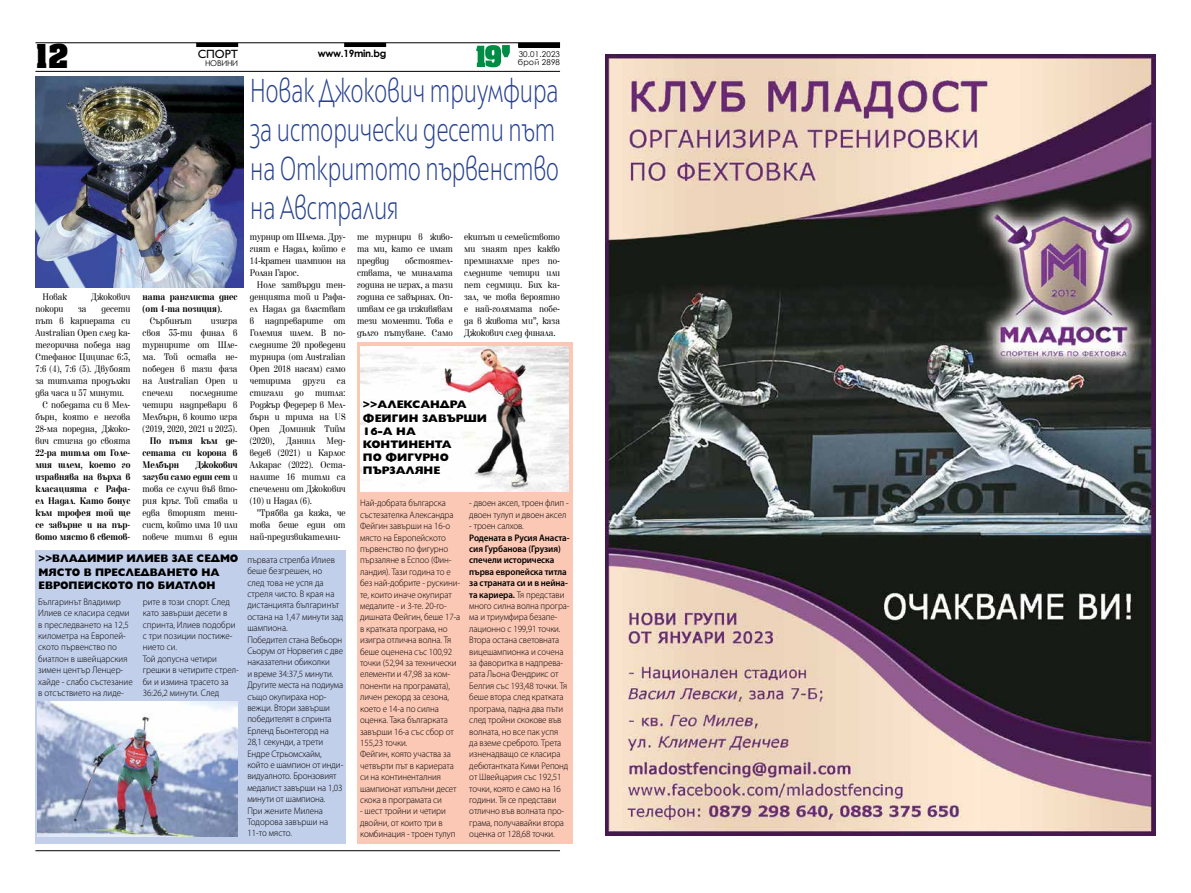
<style>
.page{position:relative;width:1191px;height:893px;background:#fff}
.page>*{position:absolute;margin:0;border:0;box-sizing:border-box;transform-origin:0 0}
.t1{font:300 33px/39px "Squad";letter-spacing:-.025em;color:#25408f;text-align:justify;scale:.75 1}
.t2{font:700 28px "Achen Cyr";color:#000}
.t3{font:12px "Gilt";color:#000}
.t4{font:800 11px/13.2px "Gilt";color:#000;scale:.93 1}
.t5{font:800 11px/13.2px "Gilt";color:#000}
.t6{font:10px/12px "Elfin CYR";color:#000;text-align:justify;scale:.85 1}
.t7{font:700 10px/12px "Elfin CYR";color:#000;text-align:justify;scale:.85 1}
.t8{font:700 10px "Century Gothic";letter-spacing:-.03em;color:#000}
.t9{font:300 9.5px/11.4px "Myriad Pro";letter-spacing:-.01em;color:#000;scale:.95 1}
.t10{font:8px "Century Gothic";letter-spacing:.02em;color:#000}
.s1{font-weight:700}
.s2{font-weight:600}
</style>
<div class="page">
<hr style="left:35px;top:43px;width:525px;height:1px;background:#000">
<hr style="left:35px;top:71px;width:525px;height:1px;background:#000">
<svg style="left:476px;top:45px;width:34px;height:22px"></svg>
<div style="left:196px;top:43px;width:42px;height:4px;border:1px solid #000"></div>
<div style="left:344px;top:43px;width:42px;height:4px;border:1px solid #000"></div>
<hr style="left:518px;top:43px;width:41px;height:4px;background:#000">
<div style="left:518px;top:43px;width:42px;height:5px;border:1px solid #000"></div>
<hr style="left:35px;top:850px;width:525px;height:1px;background:#000">
<div style="left:35px;top:550px;width:311px;height:294px;background:#c2cfea"></div>
<div style="left:357px;top:343px;width:216px;height:501px;background:#fbc8b5"></div>
<img style="left:35px;top:77px;width:209px;height:211px">
<img style="left:360px;top:346px;width:208px;height:146px">
<img style="left:38px;top:701px;width:199px;height:135px">
<div style="left:360px;top:394px;width:129px;height:84px;background:#fefefe"></div>
<img style="left:605px;top:55px;width:550px;height:780px">
<h2 class="t2" style="left:35px;top:37px;width:35px">12</h2>
<p class="t3" style="left:198px;top:48px;width:42px">СПОРТ</p>
<p class="t8" style="left:318px;top:45px;width:70px">www.19min.bg</p>
<p class="t10" style="left:205px;top:58px;width:35px">НОВИНИ</p>
<p class="t10" style="left:519px;top:48px;width:43px">30.01.2023</p>
<p class="t10" style="left:518px;top:56px;width:44px">брой 2898</p>
<h1 class="t1" style="left:250px;top:71px;width:414px">Новак Джокович триумфира за исторически десети път на Откритото първенство на Австралия</h1>
<p class="t6" style="left:43px;top:291px;width:30px">Новак</p>
<p class="t6" style="left:91px;top:291px;width:48px">Джокович</p>
<p class="t6" style="left:35px;top:303px;width:34px">покори</p>
<p class="t6" style="left:78px;top:303px;width:11px">за</p>
<p class="t6" style="left:101px;top:303px;width:36px">десети</p>
<p class="t6" style="left:35px;top:315px;width:113px">път в кариерата си</p>
<p class="t6" style="left:35px;top:327px;width:113px">Australian Open след ка-</p>
<p class="t6" style="left:35px;top:339px;width:113px">тегорична победа над</p>
<p class="t6" style="left:35px;top:351px;width:113px">Стефанос Циципас 6:3,</p>
<p class="t6" style="left:35px;top:363px;width:113px">7:6 (4), 7:6 (5). Двубоят</p>
<p class="t6" style="left:35px;top:375px;width:113px">за титлата продължи</p>
<p class="t6" style="left:35px;top:387px;width:106px">два часа и 57 минути.</p>
<p class="t6" style="left:43px;top:399px;width:105px">С победата си в Мел-</p>
<p class="t6" style="left:35px;top:411px;width:113px">бърн, която е негова</p>
<p class="t6" style="left:35px;top:423px;width:113px">28-ма поредна, Джоко-</p>
<p class="t6" style="left:35px;top:435px;width:113px">вич стигна до своята</p>
<p class="t7" style="left:35px;top:447px;width:113px">22-ра титла от Голе&shy;мия шлем, което го изравнява на върха в класацията с Рафа&shy;ел Надал. Като бонус към трофея той ще се завърне и на пър&shy;вото място в светов-</p>
<p class="t7" style="left:143px;top:291px;width:113px">ната ранглиста днес (от 4-та позиция).</p>
<p class="t6" style="left:150px;top:315px;width:51px">Сърбинът</p>
<p class="t6" style="left:143px;top:315px;width:113px;text-indent:68px">изигра своя 33-ти финал в турнирите от Шле&shy;ма. Той остава не&shy;победен в тази фаза на Australian Open и спечели</p>
<p class="t6" style="left:143px;top:387px;width:113px;text-indent:47px">последните четири надпревари в Мелбърн, в които игра (2019, 2020, 2021 и 2023).</p>
<p class="t7" style="left:143px;top:435px;width:113px;text-indent:7px">По пътя към де&shy;сетата си корона в Мелбърн</p>
<p class="t6" style="left:143px;top:459px;width:113px;text-indent:53px"><span class="s1">Джокович загуби само един сет</span> и това се случи във вто&shy;рия кръг. Той става и едва вторият тени&shy;сист, който има 10 или повече титли в един</p>
<p class="t4" style="left:39px;top:552px;width:216px">&gt;&gt;ВЛАДИМИР ИЛИЕВ ЗАЕ СЕДМО<br>МЯСТО В ПРЕСЛЕДВАНЕТО НА<br>ЕВРОПЕЙСКОТО ПО БИАТЛОН</p>
<p class="t9" style="left:38px;top:596px;width:101px">Българинът Владимир<br>Илиев се класира седми в преследването на 12,5 километра на Европей&shy;ското първенство по биатлон в швейцарския зимен център Ленцер&shy;хайде - слабо състезание в отсъствието на лиде-</p>
<p class="t9" style="left:143px;top:596px;width:103px">рите в този спорт. След като завърши десети в спринта, Илиев подобри с три позиции постиже&shy;нието си.<br>Той допусна четири грешки в четирите стрел&shy;би и измина трасето за<br>36:26,2 минути. След</p>
<p class="t6" style="left:250px;top:231px;width:114px">турнир от Шлема. Дру&shy;гият е Надал, който е 14-кратен шампион на Ролан Гарос.</p>
<p class="t6" style="left:250px;top:279px;width:114px;text-indent:7px">Ноле затвърди тен&shy;денцията той и Рафа&shy;ел Надал да властват в надпреварите от Големия шлем. В по&shy;следните 20 проведени турнира (от Australian Open 2018 насам) само четирима други са стигали до титла:<br>Роджър Федерер в Мел&shy;бърн и трима на US Open Доминик Тийм (2020), Даниил Мед&shy;ведев (2021) и Карлос Алкарас (2022). Оста&shy;налите 16 титли са спечелени от Джокович (10) и Надал (6).</p>
<p class="t6" style="left:250px;top:507px;width:114px;text-indent:7px">"Трябва да кажа, че това беше един от най-предизвикателни-</p>
<p class="t9" style="left:247px;top:554px;width:103px">първата стрелба Илиев беше безгрешен, но<br>след това не успя да стреля чисто. В края на дистанцията българинът остана на 1,47 минути зад шампиона.<br>Победител стана Вебьорн<br>Сьорум от Норвегия с две наказателни обиколки<br>и време 34:37,5 минути.<br>Другите места на подиума също окупираха нор&shy;вежци. Втори завърши победителят в спринта<br>Ерленд Бьонтегорд на<br>28,1 секунди, а трети<br>Ендре Стрьомсхайм, който е шампион от инди&shy;видуалното. Бронзовият медалист завърши на 1,03 минути от шампиона.<br>При жените Милена<br>Тодорова завърши на<br>11-то място.</p>
<p class="t6" style="left:357px;top:231px;width:114px">те турнири в живо&shy;та ми, като се имат предвид</p>
<p class="t6" style="left:357px;top:255px;width:114px;text-indent:48px">обстоятел&shy;ствата, че миналата година не играх, а тази година се завърнах. Оп&shy;итвам се да изживявам тези моменти. Това е дълго пътуване. Само</p>
<p class="t6" style="left:464px;top:231px;width:114px">екипът и семейството ми знаят през какво преминахме през по&shy;следните четири или пет седмици. Бих ка&shy;зал, че това вероятно е най-голямата побе&shy;да в живота ми”, каза Джокович след финала.</p>
<p class="t5" style="left:363px;top:398px;width:126px">&gt;&gt;АЛЕКСАНДРА<br>ФЕЙГИН ЗАВЪРШИ<br>16-А НА<br>КОНТИНЕНТА<br>ПО ФИГУРНО<br>ПЪРЗАЛЯНЕ</p>
<p class="t9" style="left:360px;top:497px;width:107px">Най-добрата българска състезателка Александра<br>Фейгин завърши на 16-о място на Европейското първенство по фигурно пързаляне в Еспоо (Фин&shy;ландия). Тази година то е без най-добрите - рускини&shy;те, които иначе окупират медалите - и 3-те. 20-го&shy;дишната Фейгин, беше 17-а в кратката програма, но изигра отлична волна. Тя беше оценена със 100,92 точки (52,94 за технически елементи и 47,98 за ком&shy;поненти на програмата), личен рекорд за сезона, което е 14-а по силна оценка. Така българката завърши 16-а със сбор от<br>155,23 точки.<br>Фейгин, която участва за четвърти път в кариерата си на континенталния шампионат изпълни десет скока в програмата си</p>
<p class="t9" style="left:360px;top:805px;width:102px">- шест тройни и четири двойни, от които три в комбинация - троен тулуп</p>
<p class="t9" style="left:469px;top:497px;width:106px">- двоен аксел, троен флип - двоен тулуп и двоен аксел</p>
<p class="t9" style="left:469px;top:520px;width:59px">- троен салхов.</p>
<p class="t9" style="left:469px;top:532px;width:107px"><span class="s2">Родената в Русия Анаста&shy;сия Гурбанова (Грузия) спечели историческа първа европейска титла за страната си и в нейна&shy;та кариера.</span> Тя представи много силна волна програ&shy;ма и триумфира безапе&shy;лационно с 199,91 точки.<br>Втора остана световната вицешампионка и сочена за фаворитка в надпрева&shy;рата Льона Фендрикс от<br>Белгия със 193,48 точки. Тя беше втора след кратката програма, падна два пъти след тройни скокове във волната, но все пак успя<br>да вземе среброто. Трета изненадващо се класира дебютантката Кими Репонд от Швейцария със 192,51 точки, която е само на 16 години. Тя се представи отлично във волната про&shy;грама, получавайки втора оценка от 128,68 точки.</p>
</div>
